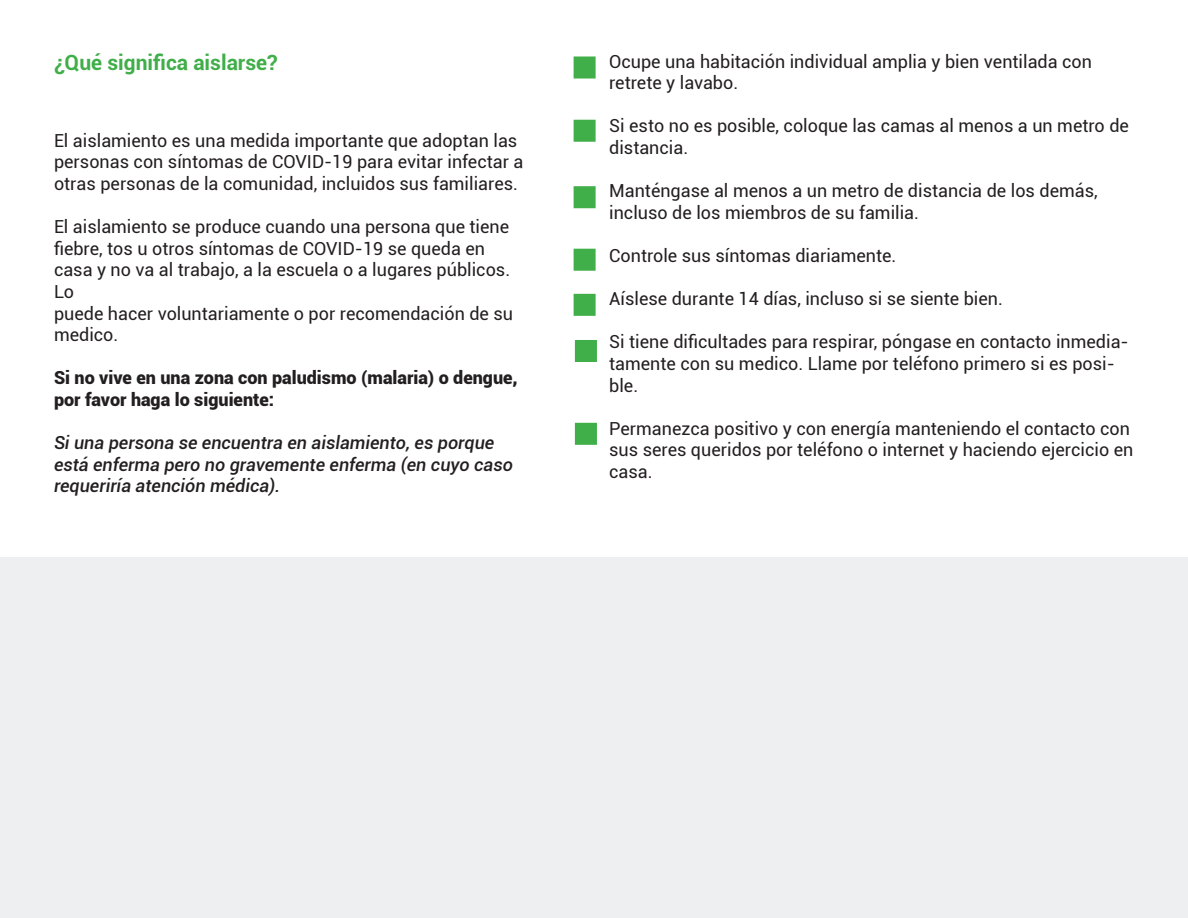
<style>
.page{position:relative;width:1188px;height:918px;background:#fff}
.page>*{position:absolute;margin:0;border:0;box-sizing:border-box;transform-origin:0 0}
.t1{font:700 21px "Roboto";color:#40ae49}
.t2{font:18px/21.6px "Roboto";color:#231f20}
.t3{font:italic 500 18px/21.6px "Roboto";color:#231f20}
.t4{font:900 18px/21.6px "Roboto";color:#231f20}
</style>
<div class="page">
<div style="left:574px;top:57px;width:22px;height:22px;background:#40ae49;border:2px solid #40ae49"></div>
<div style="left:574px;top:120px;width:22px;height:22px;background:#40ae49;border:2px solid #40ae49"></div>
<div style="left:574px;top:186px;width:22px;height:22px;background:#40ae49;border:2px solid #40ae49"></div>
<div style="left:574px;top:249px;width:22px;height:22px;background:#40ae49;border:2px solid #40ae49"></div>
<div style="left:574px;top:294px;width:22px;height:22px;background:#40ae49;border:2px solid #40ae49"></div>
<div style="left:575px;top:423px;width:22px;height:22px;background:#40ae49;border:2px solid #40ae49"></div>
<div style="left:575px;top:340px;width:22px;height:22px;background:#40ae49"></div>
<div style="left:0;top:557px;width:1188px;height:361px;background:#edeff0"></div>
<p class="t1" style="left:54px;top:47px;width:225px">¿Qué significa aislarse?</p>
<p class="t2" style="left:54px;top:129px;width:471px">El aislamiento es una medida importante que adoptan las personas con síntomas de COVID‑19 para evitar infectar a otras personas de la comunidad, incluidos sus familiares.</p>
<p class="t2" style="left:54px;top:215px;width:458px">El aislamiento se produce cuando una persona que tiene fiebre, tos u otros síntomas de COVID‑19 se queda en casa y no va al trabajo, a la escuela o a lugares públicos.<br>Lo</p>
<p class="t2" style="left:54px;top:302px;width:461px">puede hacer voluntariamente o por recomendación de su medico.</p>
<p class="t4" style="left:54px;top:366px;width:465px">Si no vive en una zona con paludismo (malaria) o dengue, por favor haga lo siguiente:</p>
<p class="t3" style="left:54px;top:431px;width:460px">Si una persona se encuentra en aislamiento, es porque está enferma pero no gravemente enferma (en cuyo caso requeriría atención médica).</p>
<p class="t2" style="left:609px;top:50px;width:484px">Ocupe una habitación individual amplia y bien ventilada con retrete y lavabo.</p>
<p class="t2" style="left:609px;top:114px;width:521px">Si esto no es posible, coloque las camas al menos a un metro de distancia.</p>
<p class="t2" style="left:609px;top:179px;width:490px">Manténgase al menos a un metro de distancia de los demás, incluso de los miembros de su familia.</p>
<p class="t2" style="left:609px;top:244px;width:289px">Controle sus síntomas diariamente.</p>
<p class="t2" style="left:609px;top:287px;width:395px">Aíslese durante 14 días, incluso si se siente bien.</p>
<p class="t2" style="left:609px;top:330px;width:521px">Si tiene dificultades para respirar, póngase en contacto inmedia&shy;tamente con su medico. Llame por teléfono primero si es posi&shy;ble.</p>
<p class="t2" style="left:609px;top:417px;width:526px">Permanezca positivo y con energía manteniendo el contacto con sus seres queridos por teléfono o internet y haciendo ejercicio en casa.</p>
</div>
